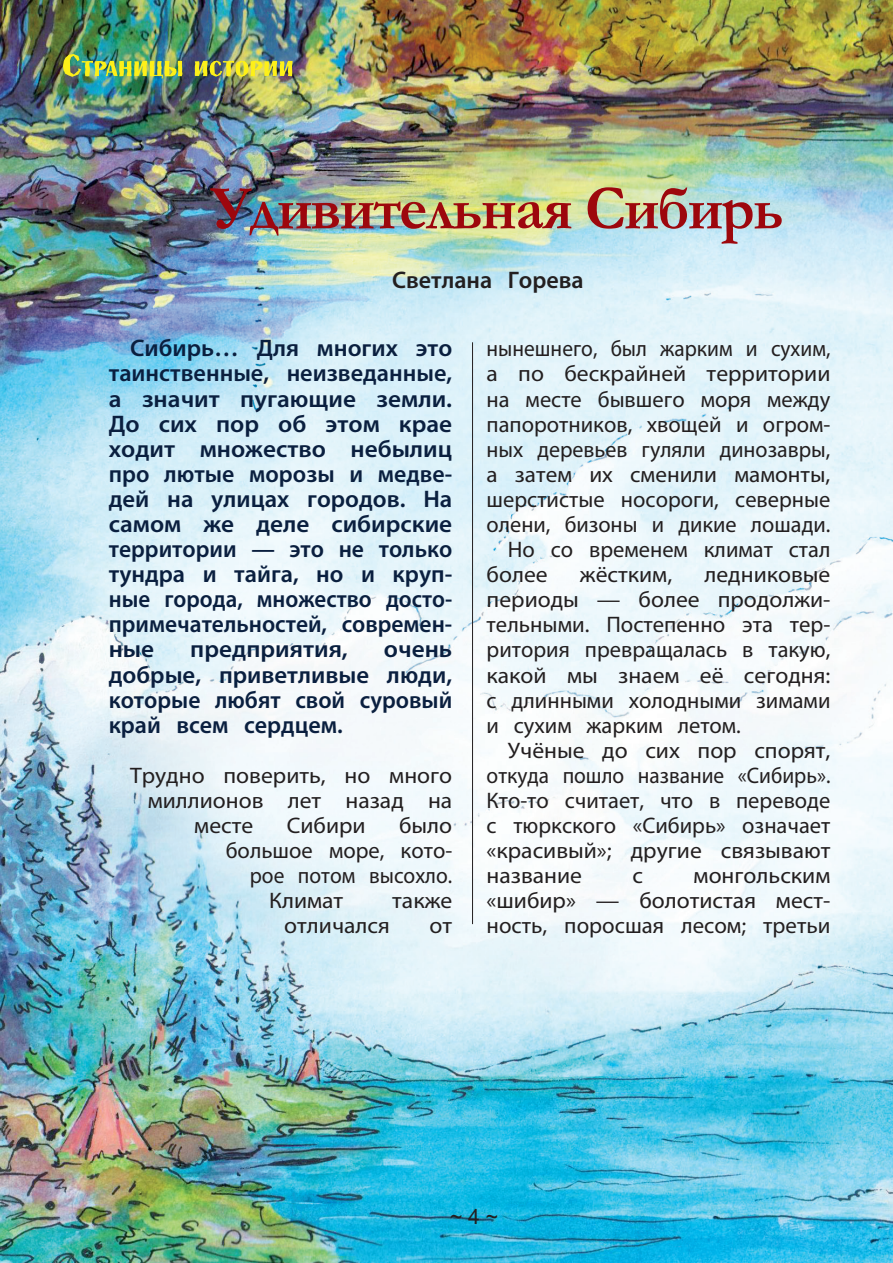
<style>
.page{position:relative;width:893px;height:1263px;background:#fff}
.page>*{position:absolute;margin:0;border:0;box-sizing:border-box;transform-origin:0 0}
.t1{font:700 63px "Garamond";letter-spacing:-.02em;color:#9d070d;scale:.95 1}
.t2{font:600 24px/25px "Myriad Pro";color:#0a1f3f;text-align:justify}
.t3{font:600 24px/25px "Myriad Pro";color:#0a1f3f;text-align:justify;scale:1.05 1}
.t4{font:600 24px "Myriad Pro";color:#231f20}
.t5{font:22.5px/25px "Myriad Pro";color:#231f20;text-align:justify;scale:1.05 1}
.t6{font:22.5px "Myriad Pro";color:#231f20}
.t7{font:22.5px "Myriad Pro";color:#231f20;scale:.95 1}
.t8{font:21px "Arial";color:#231f20}
</style>
<div class="page">
<img style="left:0;top:0;width:893px;height:1263px">
<hr style="left:472px;top:342px;width:1px;height:582px;background:#231f20">
<img style="left:63px;top:54px;width:230px;height:25px">
<h1 class="t1" style="left:211px;top:165px;width:604px">Удивительная Сибирь</h1>
<p class="t4" style="left:392px;top:265px;width:193px">Светлана Горева</p>
<p class="t2" style="left:109px;top:335px;width:345px;text-indent:21px">Сибирь… Для многих это таинственные, неизведанные, а значит пугающие земли.<br>До сих пор об этом крае ходит множество небылиц про лютые морозы и медве&shy;дей на улицах городов. На самом же деле сибирские территории — это не только тундра и тайга, но и круп&shy;ные города, множество досто&shy;примечательностей, современ&shy;ные</p>
<p class="t3" style="left:109px;top:636px;width:329px;text-indent:275px">очень добрые, приветливые люди, которые любят свой суровый край всем сердцем.</p>
<p class="t5" style="left:130px;top:762px;width:308px">Трудно поверить, но много</p>
<p class="t5" style="left:148px;top:787px;width:292px">миллионов лет назад на</p>
<p class="t5" style="left:194px;top:813px;width:58px">месте</p>
<p class="t5" style="left:287px;top:813px;width:77px">Сибири</p>
<p class="t5" style="left:399px;top:813px;width:52px">было</p>
<p class="t6" style="left:226px;top:837px;width:228px">большое море, кото-</p>
<p class="t7" style="left:250px;top:862px;width:215px">рое потом высохло.</p>
<p class="t5" style="left:269px;top:888px;width:72px">Климат</p>
<p class="t5" style="left:392px;top:888px;width:59px">также</p>
<p class="t5" style="left:284px;top:913px;width:102px">отличался</p>
<p class="t5" style="left:430px;top:913px;width:23px">от</p>
<p class="t3" style="left:190px;top:636px;width:152px">предприятия,</p>
<p class="t7" style="left:487px;top:335px;width:363px">нынешнего, был жарким и сухим,</p>
<p class="t5" style="left:487px;top:361px;width:329px">а по бескрайней территории</p>
<p class="t6" style="left:487px;top:385px;width:345px">на месте бывшего моря между</p>
<p class="t6" style="left:487px;top:410px;width:345px">папоротников, хвощей и огром-</p>
<p class="t6" style="left:487px;top:435px;width:345px">ных деревьев гуляли динозавры,</p>
<p class="t6" style="left:487px;top:460px;width:345px">а затем их сменили мамонты,</p>
<p class="t6" style="left:487px;top:485px;width:345px">шерстистые носороги, северные</p>
<p class="t6" style="left:487px;top:511px;width:345px">олени, бизоны и дикие лошади.</p>
<p class="t6" style="left:508px;top:536px;width:324px">Но со временем климат стал</p>
<p class="t5" style="left:487px;top:562px;width:60px">более</p>
<p class="t5" style="left:580px;top:562px;width:89px">жёстким,</p>
<p class="t5" style="left:487px;top:562px;width:329px;text-indent:218px">ледниковые периоды — более продолжи&shy;тельными. Постепенно эта тер&shy;ритория превращалась в такую, какой мы знаем её сегодня: с длинными холодными зимами и сухим жарким летом.</p>
<p class="t5" style="left:487px;top:737px;width:329px;text-indent:21px">Учёные до сих пор спорят, откуда пошло название «Сибирь».<br>Кто-то считает, что в переводе с тюркского «Сибирь» означает «красивый»; другие связывают название</p>
<p class="t5" style="left:487px;top:863px;width:329px;text-indent:207px">монгольским «шибир» — болотистая мест&shy;ность, поросшая лесом; третьи</p>
<p class="t5" style="left:633px;top:863px;width:12px">с</p>
<p class="t8" style="left:450px;top:1202px;width:49px">~ 4 ~</p>
</div>
